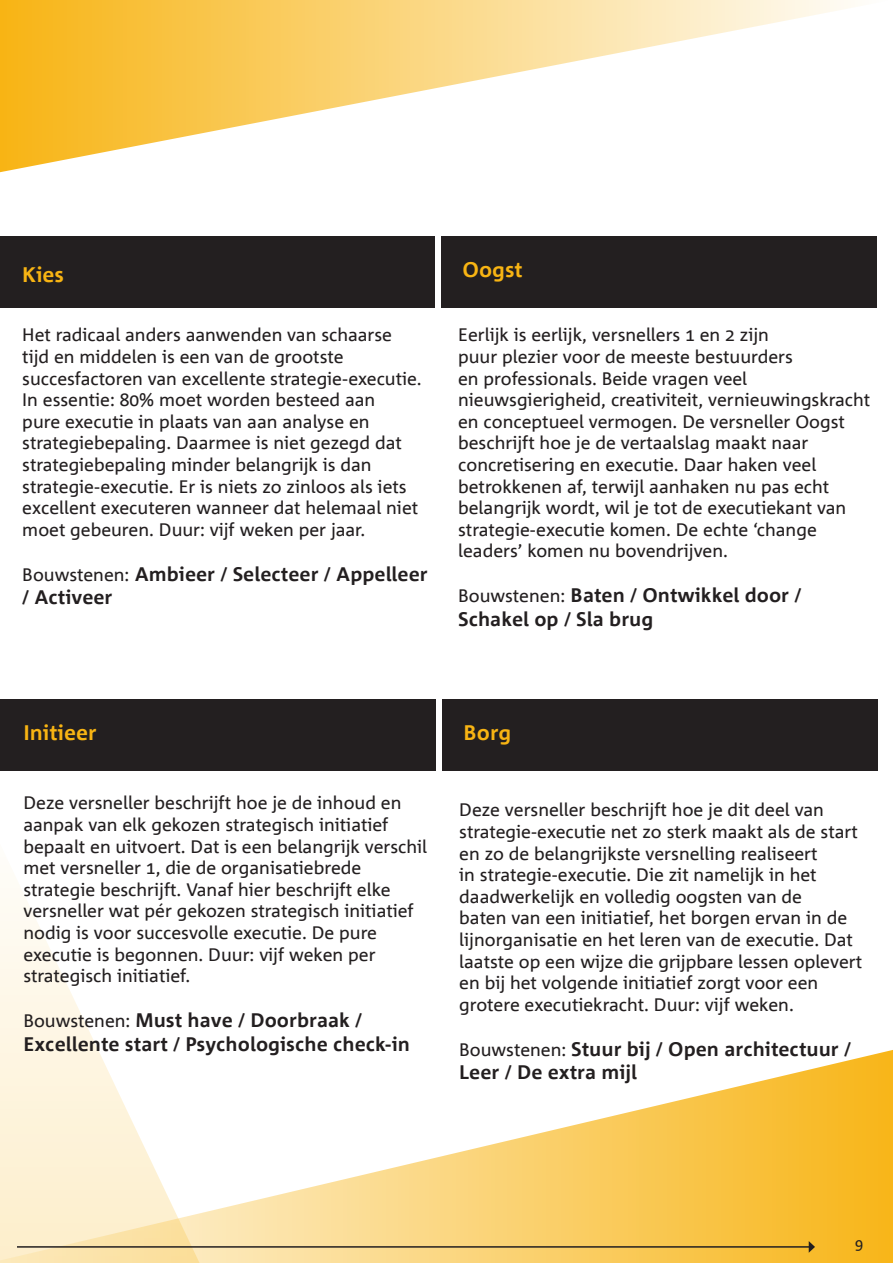
<style>
.page{position:relative;width:893px;height:1263px;background:#fff}
.page>*{position:absolute;margin:0;border:0;box-sizing:border-box;transform-origin:0 0}
.t1{font:700 21px "Corpid Office";color:#f8b413}
.t2{font:700 19.5px/23.4px "Corpid Office";color:#231f20}
.t3{font:18px/21.6px "Corpid Office";color:#231f20}
.t4{font:15px "Corpid Office";color:#231f20}
.s1{font-weight:400;font-size:18px}
</style>
<div class="page">
<svg style="left:213px;top:1050px;width:680px;height:213px"></svg>
<svg style="left:0;top:888px;width:213px;height:375px"></svg>
<hr style="left:17px;top:1246px;width:792px;height:2px;background:#231f20">
<svg style="left:809px;top:1241px;width:6px;height:12px"></svg>
<div style="left:0;top:236px;width:435px;height:71px;background:#231f20"></div>
<div style="left:441px;top:236px;width:436px;height:71px;background:#231f20"></div>
<div style="left:442px;top:699px;width:436px;height:71px;background:#231f20"></div>
<div style="left:0;top:699px;width:436px;height:71px;background:#231f20"></div>
<svg style="left:0;top:0;width:855px;height:172px"></svg>
<p class="t1" style="left:22px;top:263px;width:43px">Kies</p>
<p class="t3" style="left:22px;top:325px;width:401px">Het radicaal anders aanwenden van schaarse tijd en middelen is een van de grootste succesfactoren van excellente strategie-executie.<br>In essentie: 80% moet worden besteed aan<br>pure executie in plaats van aan analyse en strategiebepaling. Daarmee is niet gezegd dat strategiebepaling minder belangrijk is dan strategie-executie. Er is niets zo zinloos als iets excellent executeren wanneer dat helemaal niet moet gebeuren. Duur: vijf weken per jaar.</p>
<p class="t2" style="left:22px;top:563px;width:407px"><span class="s1">Bouwstenen:</span> Ambieer / Selecteer / Appelleer / Activeer</p>
<p class="t1" style="left:462px;top:258px;width:62px">Oogst</p>
<p class="t3" style="left:458px;top:325px;width:414px">Eerlijk is eerlijk, versnellers 1 en 2 zijn<br>puur plezier voor de meeste bestuurders<br>en professionals. Beide vragen veel nieuwsgierigheid, creativiteit, vernieuwingskracht en conceptueel vermogen. De versneller Oogst beschrijft hoe je de vertaalslag maakt naar concretisering en executie. Daar haken veel betrokkenen af, terwijl aanhaken nu pas echt belangrijk wordt, wil je tot de executiekant van strategie-executie komen. De echte ‘change leaders’ komen nu bovendrijven.</p>
<p class="t2" style="left:458px;top:585px;width:345px"><span class="s1">Bouwstenen:</span> Baten / Ontwikkel door /<br>Schakel op / Sla brug</p>
<p class="t1" style="left:23px;top:721px;width:75px">Initieer</p>
<p class="t3" style="left:23px;top:793px;width:405px">Deze versneller beschrijft hoe je de inhoud en aanpak van elk gekozen strategisch initiatief bepaalt en uitvoert. Dat is een belangrijk verschil met versneller 1, die de organisatiebrede strategie beschrijft. Vanaf hier beschrijft elke versneller wat pér gekozen strategisch initiatief nodig is voor succesvolle executie. De pure executie is begonnen. Duur: vijf weken per strategisch initiatief.</p>
<p class="t2" style="left:23px;top:1009px;width:388px"><span class="s1">Bouwstenen:</span> Must have / Doorbraak /<br>Excellente start / Psychologische check-in</p>
<p class="t1" style="left:463px;top:721px;width:50px">Borg</p>
<p class="t3" style="left:459px;top:800px;width:404px">Deze versneller beschrijft hoe je dit deel van strategie-executie net zo sterk maakt als de start en zo de belangrijkste versnelling realiseert<br>in strategie-executie. Die zit namelijk in het daadwerkelijk en volledig oogsten van de<br>baten van een initiatief, het borgen ervan in de lijnorganisatie en het leren van de executie. Dat laatste op een wijze die grijpbare lessen oplevert en bij het volgende initiatief zorgt voor een grotere executiekracht. Duur: vijf weken.</p>
<p class="t2" style="left:459px;top:1038px;width:393px"><span class="s1">Bouwstenen:</span> Stuur bij / Open architectuur /<br>Leer / De extra mijl</p>
<p class="t4" style="left:855px;top:1236px;width:10px">9</p>
</div>
